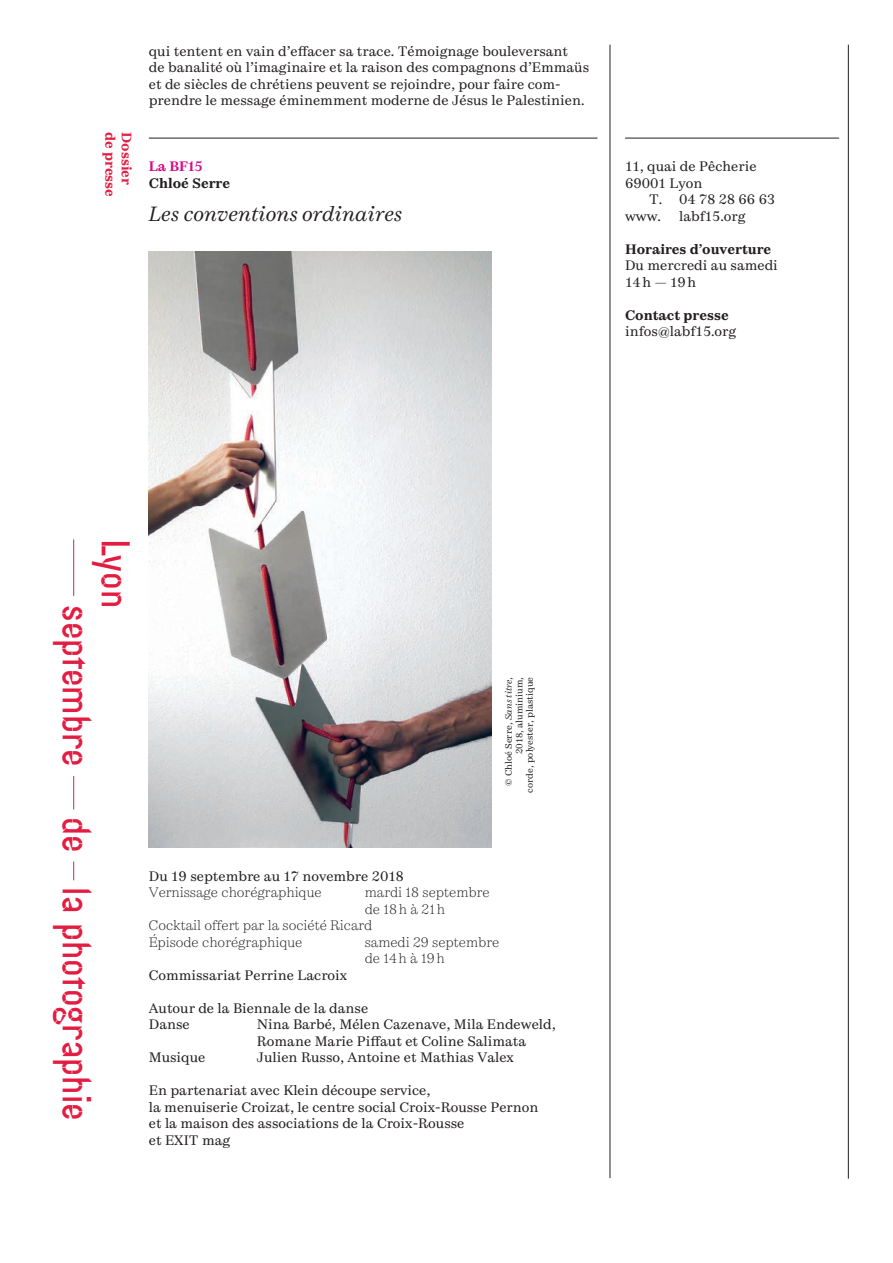
<style>
.page{position:relative;width:893px;height:1263px;background:#fff}
.page>*{position:absolute;margin:0;border:0;box-sizing:border-box;transform-origin:0 0}
.t1{font:42px/39px "Caporal";color:#e31c41}
.t2{font:italic 20.25px "Cardone";color:#231f20}
.t3{font:13.5px/16.5px "Cardone";color:#231f20}
.t4{font:300 13.5px/16.5px "Cardone";color:#231f20}
.t5{font:700 13.5px "Cardone";color:#231f20}
.t6{font:700 13.5px "Cardone";color:#e31c41}
.t7{font:700 13.5px "Cardone";color:#d70c8c}
.t8{font:9px/10.5px "Cardone";color:#231f20;text-align:right}
.s1{font-style:italic}
</style>
<div class="page">
<hr style="left:73px;top:539px;width:1px;height:57px;background:#e31c41">
<hr style="left:73px;top:776px;width:1px;height:33px;background:#e31c41">
<svg style="left:73px;top:861px;width:1px;height:19px"></svg>
<hr style="left:149px;top:138px;width:448px;height:1px;background:#231f20">
<img style="left:149px;top:251px;width:342px;height:597px">
<hr style="left:610px;top:45px;width:1px;height:1133px;background:#231f20">
<hr style="left:848px;top:45px;width:1px;height:1134px;background:#231f20">
<hr style="left:625px;top:138px;width:214px;height:1px;background:#231f20">
<p class="t6" style="left:118px;top:132px;width:67px;rotate:90deg">de presse</p>
<p class="t6" style="left:135px;top:132px;width:54px;rotate:90deg">Dossier</p>
<p class="t3" style="left:149px;top:43px;width:442px">qui tentent en vain d’effacer sa trace. Témoignage bouleversant<br>de banalité où l’imaginaire et la raison des compagnons d’Emmaüs et de siècles de chrétiens peuvent se rejoindre, pour faire com&shy;prendre le message éminemment moderne de Jésus le Palestinien.</p>
<p class="t7" style="left:149px;top:158px;width:55px">La BF15</p>
<p class="t5" style="left:149px;top:175px;width:83px">Chloé Serre</p>
<h2 class="t2" style="left:149px;top:198px;width:255px">Les conventions ordinaires</h2>
<p class="t3" style="left:625px;top:158px;width:133px">11, quai de Pêcherie<br>69001 Lyon</p>
<p class="t3" style="left:625px;top:191px;width:151px;text-indent:24px">T. 04 78 28 66 63 www.</p>
<p class="t3" style="left:679px;top:208px;width:68px">labf15.org</p>
<p class="t5" style="left:625px;top:241px;width:148px">Horaires d’ouverture</p>
<p class="t3" style="left:625px;top:257px;width:154px">Du mercredi au samedi<br>14h — 19h</p>
<p class="t5" style="left:625px;top:307px;width:105px">Contact presse</p>
<p class="t3" style="left:625px;top:323px;width:113px">infos@labf15.org</p>
<h1 class="t1" style="left:137px;top:605px;width:516px;text-indent:-66px;rotate:90deg">Lyon<br>septembre de la photographie</h1>
<p class="t8" style="left:503px;top:793px;width:118px;rotate:-90deg">© Chloé Serre, <span class="s1">Sans titre</span>,<br>2018, aluminium,<br>corde, polyester, plastique</p>
<p class="t3" style="left:149px;top:868px;width:256px">Du 19 septembre au 17 novembre 2018</p>
<p class="t4" style="left:149px;top:884px;width:174px">Vernissage chorégraphique</p>
<p class="t4" style="left:365px;top:884px;width:126px">mardi 18 septembre</p>
<p class="t4" style="left:365px;top:901px;width:82px">de 18h à 21h</p>
<p class="t4" style="left:149px;top:917px;width:225px">Cocktail offert par la société Ricard</p>
<p class="t4" style="left:149px;top:934px;width:155px">Épisode chorégraphique</p>
<p class="t4" style="left:365px;top:934px;width:136px">samedi 29 septembre de 14h à 19h</p>
<p class="t3" style="left:149px;top:967px;width:200px">Commissariat Perrine Lacroix</p>
<p class="t3" style="left:149px;top:1000px;width:221px">Autour de la Biennale de la danse<br>Danse</p>
<p class="t3" style="left:257px;top:1016px;width:300px">Nina Barbé, Mélen Cazenave, Mila Endeweld,<br>Romane Marie Piffaut et Coline Salimata</p>
<p class="t3" style="left:149px;top:1049px;width:58px">Musique</p>
<p class="t3" style="left:257px;top:1049px;width:259px">Julien Russo, Antoine et Mathias Valex</p>
<p class="t3" style="left:149px;top:1082px;width:391px">En partenariat avec Klein découpe service,<br>la menuiserie Croizat, le centre social Croix-Rousse Pernon et la maison des associations de la Croix-Rousse<br>et EXIT mag</p>
</div>
